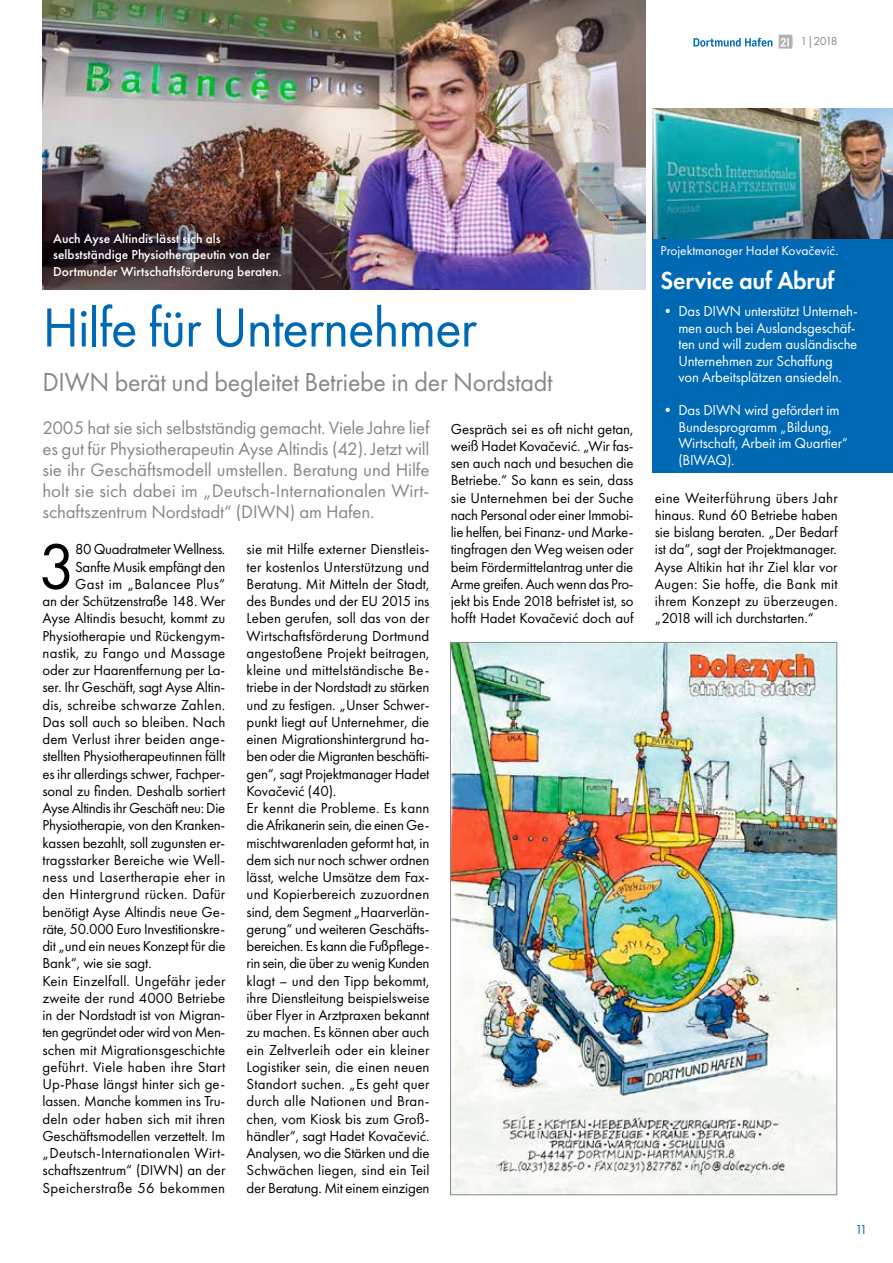
<style>
.page{position:relative;width:893px;height:1263px;background:#fff}
.page>*{position:absolute;margin:0;border:0;box-sizing:border-box;transform-origin:0 0}
.t1{font:66.75px "Futura PT";color:#000}
.t2{font:57px "Futura PT";letter-spacing:-.02em;color:#0069b4}
.t3{font:27px "Futura PT";letter-spacing:-.01em;color:#878787;scale:.96 1}
.t4{font:600 25.5px "Futura PT";letter-spacing:-.01em;color:#fff;scale:.94 1}
.t5{font:18.75px/21px "Futura PT";letter-spacing:-.01em;color:#878787;text-align:justify}
.t6{font:15px/17.2px "Futura PT";letter-spacing:-.01em;color:#000;text-align:justify}
.t7{font:15px/16.5px "Futura PT";letter-spacing:-.01em;color:#fff}
.t8{font:15px "Futura PT";letter-spacing:.015em;color:#000}
.t9{font:15px "Futura PT";letter-spacing:.02em;color:#000}
.t10{font:15px "Futura PT";letter-spacing:.01em;color:#000}
.t11{font:15px "Futura PT";letter-spacing:-.03em;color:#000}
.t12{font:500 13.5px/16.2px "Futura PT";color:#fff}
.t13{font:13.5px "Futura PT";color:#fff}
.t14{font:13.5px "Futura PT";color:#0069b4}
.t15{font:12px "Futura PT";color:#878787}
</style>
<div class="page">
<img style="left:452px;top:644px;width:383px;height:549px">
<div style="left:652px;top:231px;width:241px;height:242px;background:#0069b4"></div>
<img style="left:43px;top:0;width:603px;height:290px">
<img style="left:652px;top:108px;width:241px;height:131px">
<svg style="left:779px;top:35px;width:14px;height:14px"></svg>
<svg style="left:693px;top:38px;width:79px;height:9px"></svg>
<p class="t15" style="left:801px;top:34px;width:39px">1|2018</p>
<p class="t12" style="left:53px;top:231px;width:230px">Auch Ayse Altindis lässt sich als selbstständige Physiotherapeutin von der<br>Dortmunder Wirtschaftsförderung beraten.</p>
<h2 class="t2" style="left:43px;top:294px;width:436px">Hilfe für Unternehmer</h2>
<h3 class="t3" style="left:43px;top:366px;width:533px">DIWN berät und begleitet Betriebe in der Nordstadt</h3>
<p class="t5" style="left:43px;top:417px;width:389px">2005 hat sie sich selbstständig gemacht. Viele Jahre lief es gut für Physiotherapeutin Ayse Altindis (42). Jetzt will sie ihr Geschäftsmodell umstellen. Beratung und Hilfe holt sie sich dabei im „Deutsch-Internationalen Wirt&shy;schaftszentrum Nordstadt“ (DIWN) am Hafen.</p>
<p class="t6" style="left:451px;top:420px;width:184px">Gespräch sei es oft nicht getan, weiß Hadet Kovačević. „Wir fas&shy;sen auch nach und besuchen die Betriebe.“ So kann es sein, dass sie Unternehmen bei der Suche nach Personal oder einer Immobi&shy;lie helfen, bei Finanz- und Marke&shy;tingfragen den Weg weisen oder beim Fördermittelantrag unter die Arme greifen. Auch wenn das Pro&shy;jekt bis Ende 2018 befristet ist, so hofft Hadet Kovačević doch auf</p>
<p class="t6" style="left:247px;top:541px;width:184px;text-align:left">sie mit Hilfe externer Dienstleis&shy;ter kostenlos Unterstützung und<br>Beratung. Mit Mitteln der Stadt, des Bundes und der EU 2015 ins<br>Leben gerufen, soll das von der<br>Wirtschaftsförderung Dortmund angestoßene Projekt beitragen, kleine und mittelständische Be&shy;triebe in der Nordstadt zu stärken und zu festigen. „Unser Schwer&shy;punkt liegt auf Unternehmer, die einen Migrationshintergrund ha&shy;ben oder die Migranten beschäfti&shy;gen“, sagt Projektmanager Hadet<br>Kovačević (40).<br>Er kennt die Probleme. Es kann die Afrikanerin sein, die einen Ge&shy;mischtwarenladen geformt hat, in dem sich nur noch schwer ordnen lässt, welche Umsätze dem Fax&shy;und Kopierbereich zuzuordnen sind, dem Segment „Haarverlän&shy;gerung“ und weiteren Geschäfts&shy;bereichen. Es kann die Fußpflege&shy;rin sein, die über zu wenig Kunden klagt – und den Tipp bekommt, ihre Dienstleitung beispielsweise über Flyer in Arztpraxen bekannt zu machen. Es können aber auch ein Zeltverleih oder ein kleiner<br>Logistiker sein, die einen neuen<br>Standort suchen. „Es geht quer durch alle Nationen und Bran&shy;chen, vom Kiosk bis zum Groß&shy;händler“, sagt Hadet Kovačević.<br>Analysen, wo die Stärken und die<br>Schwächen liegen, sind ein Teil der Beratung. Mit einem einzigen</p>
<h1 class="t1" style="left:38px;top:527px;width:39px">3</h1>
<p class="t6" style="left:75px;top:541px;width:152px">80 Quadratmeter Wellness.</p>
<p class="t6" style="left:75px;top:558px;width:152px">Sanfte Musik empfängt den</p>
<p class="t9" style="left:75px;top:575px;width:152px">Gast im „Balancee Plus“</p>
<p class="t6" style="left:43px;top:592px;width:184px">an der Schützenstraße 148. Wer</p>
<p class="t6" style="left:43px;top:610px;width:184px">Ayse Altindis besucht, kommt zu</p>
<p class="t6" style="left:43px;top:627px;width:184px">Physiotherapie und Rückengym-</p>
<p class="t10" style="left:43px;top:644px;width:184px">nastik, zu Fango und Massage</p>
<p class="t6" style="left:43px;top:661px;width:184px">oder zur Haarentfernung per La-</p>
<p class="t6" style="left:43px;top:679px;width:184px">ser. Ihr Geschäft, sagt Ayse Altin-</p>
<p class="t10" style="left:43px;top:696px;width:184px">dis, schreibe schwarze Zahlen.</p>
<p class="t6" style="left:43px;top:713px;width:184px">Das soll auch so bleiben. Nach</p>
<p class="t6" style="left:43px;top:730px;width:184px">dem Verlust ihrer beiden ange-</p>
<p class="t6" style="left:43px;top:748px;width:184px">stellten Physiotherapeutinnen fällt</p>
<p class="t6" style="left:43px;top:765px;width:184px">es ihr allerdings schwer, Fachper-</p>
<p class="t6" style="left:43px;top:782px;width:184px">sonal zu finden. Deshalb sortiert</p>
<p class="t6" style="left:43px;top:799px;width:184px">Ayse Altindis ihr Geschäft neu: Die</p>
<p class="t6" style="left:43px;top:817px;width:184px">Physiotherapie, von den Kranken-</p>
<p class="t6" style="left:43px;top:834px;width:184px">kassen bezahlt, soll zugunsten er-</p>
<p class="t6" style="left:43px;top:851px;width:184px">tragsstarker Bereiche wie Well-</p>
<p class="t8" style="left:43px;top:868px;width:184px">ness und Lasertherapie eher in</p>
<p class="t8" style="left:43px;top:885px;width:184px">den Hintergrund rücken. Dafür</p>
<p class="t6" style="left:43px;top:903px;width:184px">benötigt Ayse Altindis neue Ge-</p>
<p class="t6" style="left:43px;top:920px;width:184px">räte, 50.000 Euro Investitionskre-</p>
<p class="t6" style="left:43px;top:937px;width:184px">dit „und ein neues Konzept für die</p>
<p class="t6" style="left:43px;top:955px;width:111px">Bank“, wie sie sagt.</p>
<p class="t8" style="left:43px;top:972px;width:184px">Kein Einzelfall. Ungefähr jeder</p>
<p class="t6" style="left:43px;top:989px;width:184px">zweite der rund 4000 Betriebe</p>
<p class="t6" style="left:43px;top:1006px;width:184px">in der Nordstadt ist von Migran-</p>
<p class="t11" style="left:43px;top:1023px;width:184px">ten gegründet oder wird von Men-</p>
<p class="t6" style="left:43px;top:1041px;width:184px">schen mit Migrationsgeschichte</p>
<p class="t9" style="left:43px;top:1058px;width:184px">geführt. Viele haben ihre Start</p>
<p class="t6" style="left:43px;top:1075px;width:184px">Up-Phase längst hinter sich ge-</p>
<p class="t6" style="left:43px;top:1093px;width:184px">lassen. Manche kommen ins Tru-</p>
<p class="t8" style="left:43px;top:1110px;width:184px">deln oder haben sich mit ihren</p>
<p class="t6" style="left:43px;top:1127px;width:184px">Geschäftsmodellen verzettelt. Im</p>
<p class="t8" style="left:43px;top:1144px;width:184px">„Deutsch-Internationalen Wirt-</p>
<p class="t6" style="left:43px;top:1162px;width:184px">schaftszentrum“ (DIWN) an der</p>
<p class="t9" style="left:43px;top:1179px;width:184px">Speicherstraße 56 bekommen</p>
<p class="t13" style="left:660px;top:242px;width:179px">Projektmanager Hadet Kovačević.</p>
<h3 class="t4" style="left:660px;top:265px;width:187px">Service auf Abruf</h3>
<p class="t7" style="left:678px;top:303px;width:181px;text-indent:-18px">• Das DIWN unterstützt Unterneh&shy;men auch bei Auslandsgeschäf&shy;ten und will zudem ausländische<br>Unternehmen zur Schaffung<br>von Arbeitsplätzen ansiedeln.</p>
<p class="t7" style="left:678px;top:402px;width:171px;text-indent:-18px">• Das DIWN wird gefördert im<br>Bundesprogramm „Bildung,<br>Wirtschaft, Arbeit im Quartier“ (BIWAQ).</p>
<p class="t6" style="left:655px;top:489px;width:184px">eine Weiterführung übers Jahr hinaus. Rund 60 Betriebe haben sie bislang beraten. „Der Bedarf ist da“, sagt der Projektmanager.<br>Ayse Altikin hat ihr Ziel klar vor Augen: Sie hoffe, die Bank mit ihrem Konzept zu überzeugen. „2018 will ich durchstarten.“</p>
<p class="t14" style="left:855px;top:1222px;width:14px">11</p>
</div>
